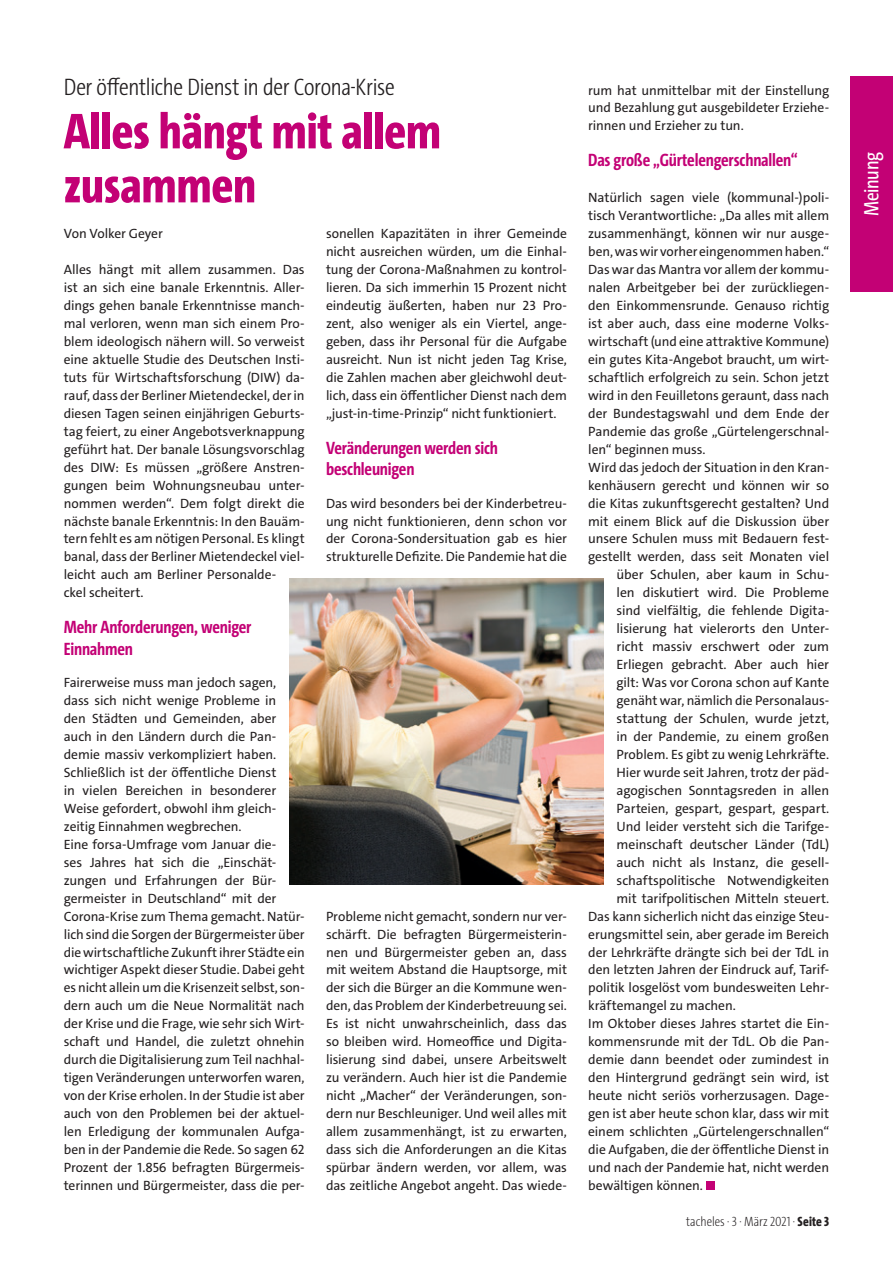
<style>
.page{position:relative;width:893px;height:1263px;background:#fff}
.page>*{position:absolute;margin:0;border:0;box-sizing:border-box;transform-origin:0 0}
._03_Überschrift_34pt{font:800 51px/54px "The Sans Cd LF8";letter-spacing:-.005em;color:#c30175}
._02_Dachzeile_16pt{font:300 24px "The Sans Cd LF3";letter-spacing:-.015em;color:#231f20}
._05_Fliesstext{font:21px "The Sans Cd LF5 Plain";letter-spacing:-.015em;color:#fff}
._06_Zw-Überschrift_1{font:700 18px/21.6px "The Sans Cd LF7";letter-spacing:-.01em;color:#c30175}
._05_Fliesstext-2{font:13.5px/18px "The Sans C4 s";letter-spacing:-.01em;color:#231f20;text-align:justify}
.t1{font:200 13.5px "The Sans Cd LF2";color:#231f20}
.s1{font-family:"The Sans Cd LF8";font-weight:800}
</style>
<div class="page">
<div style="left:850px;top:77px;width:43px;height:215px;background:#c30175"></div>
<div style="left:706px;top:1181px;width:8px;height:9px;background:#c30175"></div>
<img style="left:289px;top:579px;width:315px;height:306px">
<p class="_02_Dachzeile_16pt" style="left:64px;top:71px;width:333px">Der öffentliche Dienst in der Corona-Krise</p>
<p class="_03_Überschrift_34pt" style="left:64px;top:102px;width:379px">Alles hängt mit allem zusammen</p>
<p class="_05_Fliesstext-2" style="left:64px;top:225px;width:101px">Von Volker Geyer</p>
<p class="_05_Fliesstext-2" style="left:64px;top:261px;width:242px;text-align:left">Alles hängt mit allem zusammen. Das ist an sich eine banale Erkenntnis. Aller&shy;dings gehen banale Erkenntnisse manch&shy;mal verloren, wenn man sich einem Pro&shy;blem ideologisch nähern will. So verweist eine aktuelle Studie des Deutschen Insti&shy;tuts für Wirtschaftsforschung (DIW) da&shy;rauf, dass der Berliner Mietendeckel, der in diesen Tagen seinen einjährigen Geburts&shy;tag feiert, zu einer Angebotsverknappung geführt hat. Der banale Lösungsvorschlag des DIW: Es müssen „größere Anstren&shy;gungen beim Wohnungsneubau unter&shy;nommen werden“. Dem folgt direkt die nächste banale Erkenntnis: In den Bauäm&shy;tern fehlt es am nötigen Personal. Es klingt banal, dass der Berliner Mietendeckel viel&shy;leicht auch am Berliner Personalde-<br>ckel scheitert.</p>
<p class="_06_Zw-Überschrift_1" style="left:64px;top:616px;width:189px">Mehr Anforderungen, weniger<br>Einnahmen</p>
<p class="_05_Fliesstext-2" style="left:64px;top:674px;width:214px">Fairerweise muss man jedoch sagen, dass sich nicht wenige Probleme in den Städten und Gemeinden, aber auch in den Ländern durch die Pan&shy;demie massiv verkompliziert haben.<br>Schließlich ist der öffentliche Dienst in vielen Bereichen in besonderer Weise gefordert, obwohl ihm gleich&shy;zeitig Einnahmen wegbrechen.</p>
<p class="_05_Fliesstext-2" style="left:64px;top:835px;width:242px;text-align:left">Eine forsa-Umfrage vom Januar die-<br>ses Jahres hat sich die „Einschät&shy;zungen und Erfahrungen der Bür&shy;germeister in Deutschland“ mit der Corona-Krise zum Thema gemacht. Natür&shy;lich sind die Sorgen der Bürgermeister über die wirtschaftliche Zukunft ihrer Städte ein wichtiger Aspekt dieser Studie. Dabei geht es nicht allein um die Krisenzeit selbst, son&shy;dern auch um die Neue Normalität nach der Krise und die Frage, wie sehr sich Wirt&shy;schaft und Handel, die zuletzt ohnehin durch die Digitalisierung zum Teil nachhal&shy;tigen Veränderungen unterworfen waren, von der Krise erholen. In der Studie ist aber auch von den Problemen bei der aktuel&shy;len Erledigung der kommunalen Aufga&shy;ben in der Pandemie die Rede. So sagen 62<br>Prozent der 1.856 befragten Bürgermeis&shy;terinnen und Bürgermeister, dass die per-</p>
<p class="_05_Fliesstext-2" style="left:326px;top:225px;width:242px">sonellen Kapazitäten in ihrer Gemeinde nicht ausreichen würden, um die Einhal&shy;tung der Corona-Maßnahmen zu kontrol&shy;lieren. Da sich immerhin 15 Prozent nicht eindeutig äußerten, haben nur 23 Pro&shy;zent, also weniger als ein Viertel, ange&shy;geben, dass ihr Personal für die Aufgabe ausreicht. Nun ist nicht jeden Tag Krise, die Zahlen machen aber gleichwohl deut&shy;lich, dass ein öffentlicher Dienst nach dem „just-in-time-Prinzip“ nicht funktioniert.</p>
<p class="_06_Zw-Überschrift_1" style="left:326px;top:436px;width:173px">Veränderungen werden sich beschleunigen</p>
<p class="_05_Fliesstext-2" style="left:326px;top:494px;width:242px">Das wird besonders bei der Kinderbetreu&shy;ung nicht funktionieren, denn schon vor der Corona-Sondersituation gab es hier strukturelle Defizite. Die Pandemie hat die</p>
<p class="_05_Fliesstext-2" style="left:326px;top:907px;width:242px">Probleme nicht gemacht, sondern nur ver&shy;schärft. Die befragten Bürgermeisterin&shy;nen und Bürgermeister geben an, dass mit weitem Abstand die Hauptsorge, mit der sich die Bürger an die Kommune wen&shy;den, das Problem der Kinderbetreuung sei.<br>Es ist nicht unwahrscheinlich, dass das so bleiben wird. Homeoffice und Digita&shy;lisierung sind dabei, unsere Arbeitswelt zu verändern. Auch hier ist die Pandemie nicht „Macher“ der Veränderungen, son&shy;dern nur Beschleuniger. Und weil alles mit allem zusammenhängt, ist zu erwarten, dass sich die Anforderungen an die Kitas spürbar ändern werden, vor allem, was das zeitliche Angebot angeht. Das wiede-</p>
<p class="_05_Fliesstext-2" style="left:588px;top:81px;width:242px">rum hat unmittelbar mit der Einstellung und Bezahlung gut ausgebildeter Erziehe&shy;rinnen und Erzieher zu tun.</p>
<p class="_06_Zw-Überschrift_1" style="left:588px;top:149px;width:211px">Das große „Gürtelengerschnallen“</p>
<p class="_05_Fliesstext-2" style="left:588px;top:189px;width:242px">Natürlich sagen viele (kommunal-)poli&shy;tisch Verantwortliche: „Da alles mit allem zusammenhängt, können wir nur ausge&shy;ben, was wir vorher eingenommen haben.“ Das war das Mantra vor allem der kommu&shy;nalen Arbeitgeber bei der zurückliegen&shy;den Einkommensrunde. Genauso richtig ist aber auch, dass eine moderne Volks&shy;wirtschaft (und eine attraktive Kommune) ein gutes Kita-Angebot braucht, um wirt&shy;schaftlich erfolgreich zu sein. Schon jetzt wird in den Feuilletons geraunt, dass nach der Bundestagswahl und dem Ende der Pandemie das große „Gürtelengerschnal&shy;len“ beginnen muss.</p>
<p class="_05_Fliesstext-2" style="left:588px;top:458px;width:242px">Wird das jedoch der Situation in den Kran-</p>
<p class="_05_Fliesstext-2" style="left:588px;top:476px;width:242px">kenhäusern gerecht und können wir so</p>
<p class="_05_Fliesstext-2" style="left:588px;top:494px;width:242px">die Kitas zukunftsgerecht gestalten? Und</p>
<p class="_05_Fliesstext-2" style="left:588px;top:512px;width:242px">mit einem Blick auf die Diskussion über</p>
<p class="_05_Fliesstext-2" style="left:588px;top:530px;width:242px">unsere Schulen muss mit Bedauern fest-</p>
<p class="_05_Fliesstext-2" style="left:588px;top:548px;width:242px">gestellt werden, dass seit Monaten viel</p>
<p class="_05_Fliesstext-2" style="left:617px;top:566px;width:214px">über Schulen, aber kaum in Schu-</p>
<p class="_05_Fliesstext-2" style="left:617px;top:584px;width:214px">len diskutiert wird. Die Probleme</p>
<p class="_05_Fliesstext-2" style="left:617px;top:602px;width:214px">sind vielfältig, die fehlende Digita-</p>
<p class="_05_Fliesstext-2" style="left:617px;top:620px;width:214px">lisierung hat vielerorts den Unter-</p>
<p class="_05_Fliesstext-2" style="left:617px;top:638px;width:214px">richt massiv erschwert oder zum</p>
<p class="_05_Fliesstext-2" style="left:617px;top:656px;width:214px">Erliegen gebracht. Aber auch hier</p>
<p class="_05_Fliesstext-2" style="left:617px;top:674px;width:214px">gilt: Was vor Corona schon auf Kante</p>
<p class="_05_Fliesstext-2" style="left:617px;top:692px;width:214px">genäht war, nämlich die Personalaus-</p>
<p class="_05_Fliesstext-2" style="left:617px;top:709px;width:214px">stattung der Schulen, wurde jetzt,</p>
<p class="_05_Fliesstext-2" style="left:617px;top:727px;width:214px">in der Pandemie, zu einem großen</p>
<p class="_05_Fliesstext-2" style="left:617px;top:745px;width:214px">Problem. Es gibt zu wenig Lehrkräfte.</p>
<p class="_05_Fliesstext-2" style="left:617px;top:763px;width:214px">Hier wurde seit Jahren, trotz der päd-</p>
<p class="_05_Fliesstext-2" style="left:617px;top:781px;width:214px">agogischen Sonntagsreden in allen</p>
<p class="_05_Fliesstext-2" style="left:617px;top:799px;width:214px">Parteien, gespart, gespart, gespart.</p>
<p class="_05_Fliesstext-2" style="left:617px;top:817px;width:214px">Und leider versteht sich die Tarifge-</p>
<p class="_05_Fliesstext-2" style="left:617px;top:835px;width:214px">meinschaft deutscher Länder (TdL)</p>
<p class="_05_Fliesstext-2" style="left:617px;top:853px;width:214px">auch nicht als Instanz, die gesell-</p>
<p class="_05_Fliesstext-2" style="left:617px;top:871px;width:214px">schaftspolitische Notwendigkeiten</p>
<p class="_05_Fliesstext-2" style="left:617px;top:889px;width:214px">mit tarifpolitischen Mitteln steuert.</p>
<p class="_05_Fliesstext-2" style="left:588px;top:907px;width:242px">Das kann sicherlich nicht das einzige Steu-</p>
<p class="_05_Fliesstext-2" style="left:588px;top:925px;width:242px">erungsmittel sein, aber gerade im Bereich</p>
<p class="_05_Fliesstext-2" style="left:588px;top:943px;width:242px">der Lehrkräfte drängte sich bei der TdL in</p>
<p class="_05_Fliesstext-2" style="left:588px;top:961px;width:242px">den letzten Jahren der Eindruck auf, Tarif-</p>
<p class="_05_Fliesstext-2" style="left:588px;top:979px;width:242px">politik losgelöst vom bundesweiten Lehr-</p>
<p class="_05_Fliesstext-2" style="left:588px;top:997px;width:149px">kräftemangel zu machen.</p>
<p class="_05_Fliesstext-2" style="left:588px;top:1015px;width:242px">Im Oktober dieses Jahres startet die Ein&shy;kommensrunde mit der TdL. Ob die Pan&shy;demie dann beendet oder zumindest in den Hintergrund gedrängt sein wird, ist heute nicht seriös vorherzusagen. Dage&shy;gen ist aber heute schon klar, dass wir mit einem schlichten „Gürtelengerschnallen“ die Aufgaben, die der öffentliche Dienst in und nach der Pandemie hat, nicht werden bewältigen können.</p>
<p class="t1" style="left:686px;top:1212px;width:145px">tacheles · 3 · März 2021 · <span class="s1">Seite 3</span></p>
<p class="_05_Fliesstext" style="left:858px;top:216px;width:66px;rotate:-90deg">Meinung</p>
</div>
